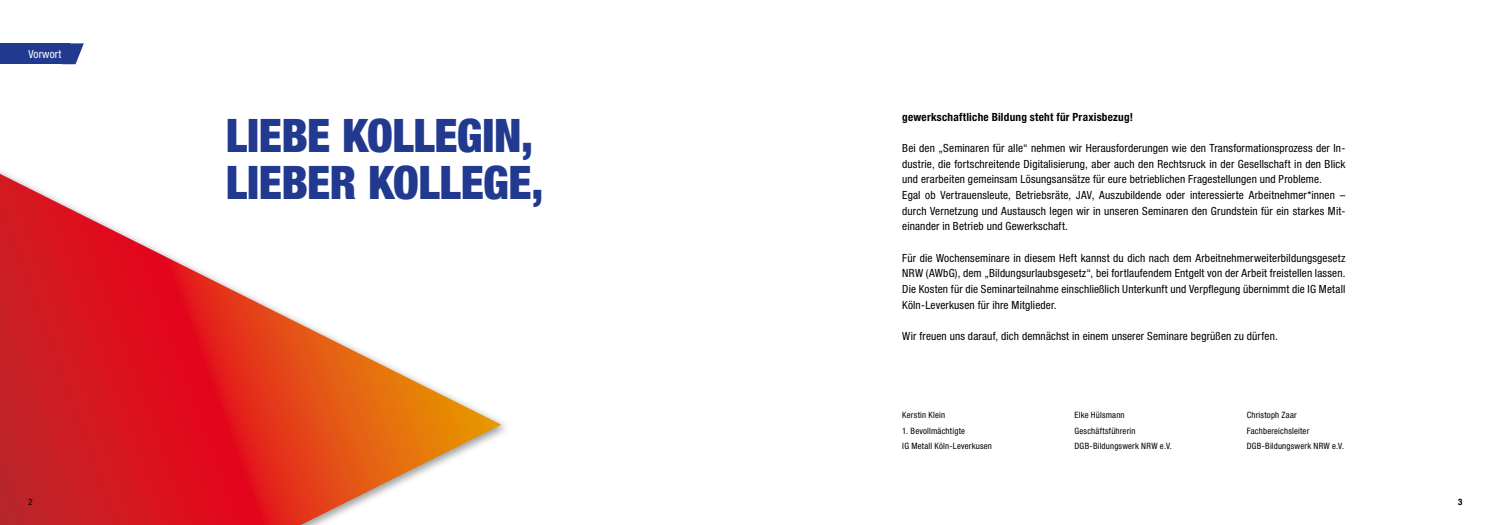
<style>
.page{position:relative;width:1489px;height:525px;background:#fff}
.page>*{position:absolute;margin:0;border:0;box-sizing:border-box;transform-origin:0 0}
.t1{font:900 condensed 46.25px/46.9px "Helvetica Neue LT Pro";letter-spacing:-.01em;color:#213a8f}
.t2{font:condensed 11.25px/15.6px "Helvetica Neue LT Pro";letter-spacing:.015em;color:#000}
.t3{font:700 condensed 11.25px "Helvetica Neue LT Pro";letter-spacing:.02em;color:#000}
.t4{font:condensed 11.25px "Helvetica Neue LT Pro";letter-spacing:.02em;color:#fff}
.t5{font:condensed 8.75px/15.6px "Helvetica Neue LT Pro";letter-spacing:.025em;color:#000}
</style>
<div class="page">
<div style="left:0;top:43px;width:69px;height:21px;background:#213a8f"></div>
<svg style="left:69px;top:43px;width:15px;height:21px"></svg>
<svg style="left:0;top:174px;width:501px;height:350px"></svg>
<p class="t4" style="left:28px;top:48px;width:35px">Vorwort</p>
<h1 class="t1" style="left:226px;top:111px;width:319px">LIEBE KOLLEGIN,<br>LIEBER KOLLEGE,</h1>
<p class="t3" style="left:902px;top:110px;width:232px">gewerkschaftliche Bildung steht für Praxisbezug!</p>
<p class="t2" style="left:902px;top:140px;width:444px">Bei den „Seminaren für alle“ nehmen wir Herausforderungen wie den Transformationsprozess der In&shy;dustrie, die fortschreitende Digitalisierung, aber auch den Rechtsruck in der Gesellschaft in den Blick und erarbeiten gemeinsam Lösungsansätze für eure betrieblichen Fragestellungen und Probleme.<br>Egal ob Vertrauensleute, Betriebsräte, JAV, Auszubildende oder interessierte Arbeitnehmer*innen – durch Vernetzung und Austausch legen wir in unseren Seminaren den Grundstein für ein starkes Mit&shy;einander in Betrieb und Gewerkschaft.</p>
<p class="t2" style="left:902px;top:249px;width:444px;text-align:justify">Für die Wochenseminare in diesem Heft kannst du dich nach dem Arbeitnehmerweiterbildungsgesetz NRW (AWbG), dem „Bildungsurlaubsgesetz“, bei fortlaufendem Entgelt von der Arbeit freistellen lassen.<br>Die Kosten für die Seminarteilnahme einschließlich Unterkunft und Verpflegung übernimmt die IG Metall Köln-Leverkusen für ihre Mitglieder.</p>
<p class="t2" style="left:902px;top:328px;width:377px">Wir freuen uns darauf, dich demnächst in einem unserer Seminare begrüßen zu dürfen.</p>
<p class="t5" style="left:902px;top:407px;width:44px">Kerstin Klein</p>
<p class="t5" style="left:902px;top:422px;width:91px">1. Bevollmächtigte<br>IG Metall Köln-Leverkusen</p>
<p class="t5" style="left:1074px;top:407px;width:99px">Elke Hülsmann<br>Geschäftsführerin<br>DGB-Bildungswerk NRW e.V.</p>
<p class="t5" style="left:1246px;top:407px;width:99px">Christoph Zaar<br>Fachbereichsleiter<br>DGB-Bildungswerk NRW e.V.</p>
<p class="t5" style="left:28px;top:494px;width:6px">2</p>
<p class="t5" style="left:1457px;top:494px;width:6px">3</p>
</div>
